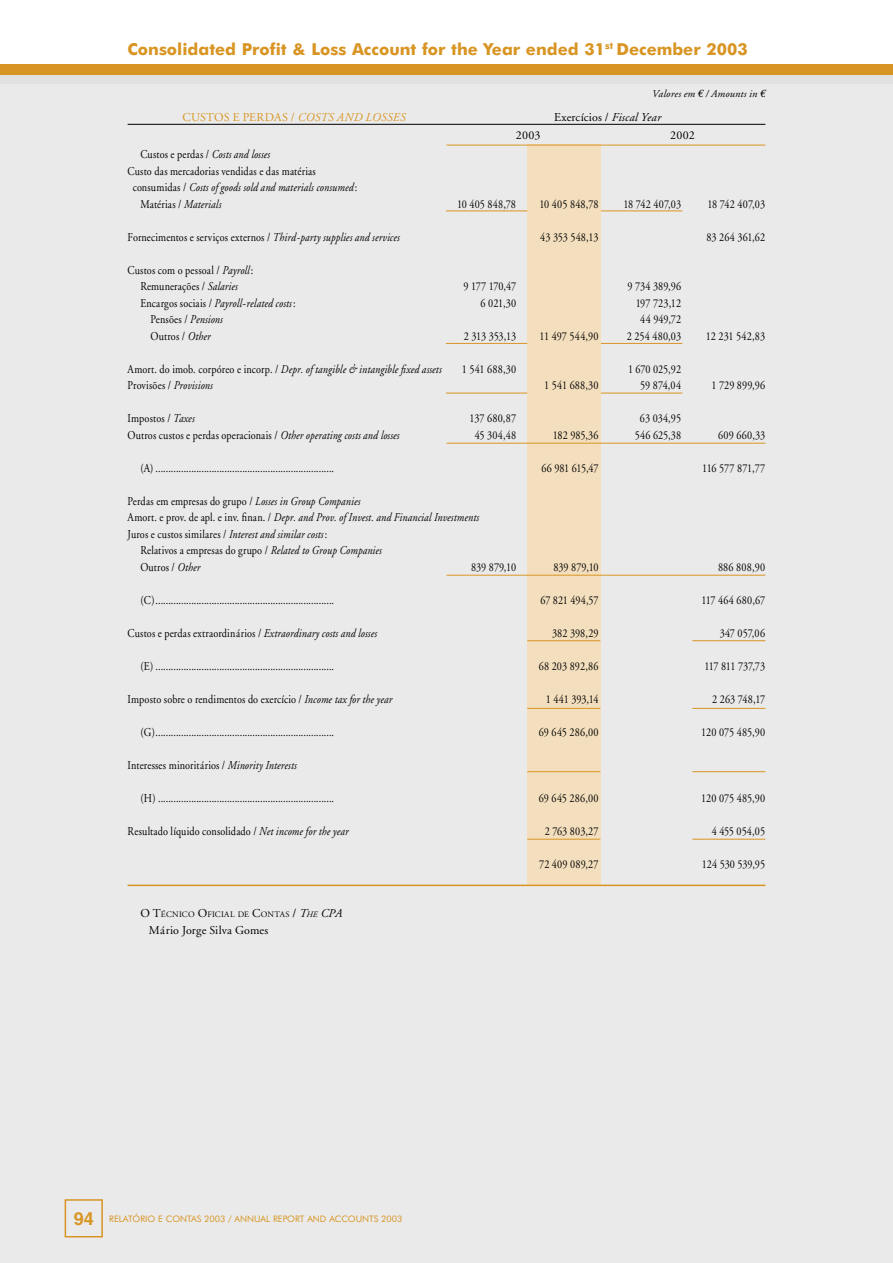
<style>
.page{position:relative;width:893px;height:1263px;background:#fff}
.page>*{position:absolute;margin:0;border:0;box-sizing:border-box;transform-origin:0 0}
.t1{font:700 16.5px "Futura BT";color:#d89523}
.t2{font:12px/16.5px "Adobe Garamond";letter-spacing:.015em;color:#000;text-align:center;scale:.85 1}
.t3{font:italic 12px "Adobe Garamond";letter-spacing:.015em;color:#000;scale:.85 1}
.t4{font:12px "Adobe Garamond";letter-spacing:.015em;color:#000}
.t5{font:12px "Adobe Garamond";letter-spacing:.015em;color:#d89523}
.t6{font:12px "Adobe Garamond";letter-spacing:-.01em;color:#000;scale:.85 1}
.t7{font:12px "Adobe Garamond";letter-spacing:-.035em;color:#000;scale:.85 1}
.t8{font:12px "Adobe Garamond";letter-spacing:-.005em;color:#000;scale:.85 1}
.t9{font:12px "Adobe Garamond";letter-spacing:-.025em;color:#000;scale:.85 1}
.t10{font:italic 10.5px "Adobe Garamond";letter-spacing:.02em;color:#000}
.t11{font:9px "Futura BT";color:#d89523}
.t12{font:8.4px "Adobe Garamond";letter-spacing:.025em;color:#000}
.s1{font-style:italic}
.s2{font-style:normal}
.s3{font-size:12px}
.s4{font-style:italic;font-size:12px}
.s5{font-family:"Helvetica";font-weight:700;font-size:18px}
</style>
<div class="page">
<div style="left:0;top:80px;width:893px;height:1183px;background:#eaeaea"></div>
<div style="left:527px;top:145px;width:74px;height:741px;background:#f3dfbd"></div>
<hr style="left:128px;top:124px;width:637px;height:1px;background:#000">
<hr style="left:446px;top:145px;width:319px;height:1px;background:#d89523">
<hr style="left:446px;top:443px;width:319px;height:1px;background:#d89523">
<hr style="left:446px;top:575px;width:319px;height:1px;background:#d89523">
<hr style="left:128px;top:884px;width:637px;height:2px;background:#d89523">
<hr style="left:446px;top:211px;width:81px;height:1px;background:#d89523">
<hr style="left:527px;top:640px;width:73px;height:1px;background:#d89523">
<hr style="left:692px;top:640px;width:73px;height:1px;background:#d89523">
<hr style="left:527px;top:708px;width:73px;height:1px;background:#d89523">
<hr style="left:692px;top:708px;width:73px;height:1px;background:#d89523">
<hr style="left:527px;top:771px;width:73px;height:1px;background:#d89523">
<hr style="left:692px;top:771px;width:73px;height:1px;background:#d89523">
<hr style="left:601px;top:211px;width:81px;height:1px;background:#d89523">
<hr style="left:446px;top:343px;width:81px;height:1px;background:#d89523">
<hr style="left:601px;top:343px;width:81px;height:1px;background:#d89523">
<hr style="left:446px;top:393px;width:81px;height:1px;background:#d89523">
<hr style="left:601px;top:393px;width:81px;height:1px;background:#d89523">
<hr style="left:527px;top:839px;width:73px;height:1px;background:#d89523">
<hr style="left:692px;top:839px;width:73px;height:1px;background:#d89523">
<div style="left:0;top:74px;width:893px;height:10px;background:#e1e1e1"></div>
<div style="left:0;top:64px;width:893px;height:10px;background:#d89523"></div>
<div style="left:65px;top:1199px;width:38px;height:38px;border:1px solid #d89523"></div>
<h1 class="t1" style="left:128px;top:39px;width:622px">Consolidated Profit &amp; Loss Account for the Year ended 31<sup>st</sup> December 2003</h1>
<p class="t10" style="left:652px;top:88px;width:107px">Valores em / Amounts in</p>
<p class="t5" style="left:182px;top:111px;width:225px">CUSTOS E PERDAS / <span class="s1">COSTS AND LOSSES</span></p>
<p class="t4" style="left:554px;top:111px;width:109px">Exercícios / <span class="s1">Fiscal Year</span></p>
<p class="t4" style="left:516px;top:128px;width:26px">2003</p>
<p class="t4" style="left:670px;top:128px;width:26px">2002</p>
<p class="t2" style="left:140px;top:146px;width:154px">Custos e perdas / <span class="s1">Costs and losses</span></p>
<p class="t2" style="left:128px;top:163px;width:223px">Custo das mercadorias vendidas e das matérias</p>
<p class="t3" style="left:133px;top:181px;width:266px"><span class="s2">consumidas /</span> Costs of goods sold and materials consumed<span class="s2">:</span></p>
<p class="t2" style="left:140px;top:196px;width:97px">Matérias / <span class="s1">Materials</span></p>
<p class="t2" style="left:457px;top:196px;width:71px">10 405 848,78</p>
<p class="t2" style="left:539px;top:196px;width:71px">10 405 848,78</p>
<p class="t2" style="left:623px;top:196px;width:69px">18 742 407,03</p>
<p class="t2" style="left:707px;top:196px;width:69px">18 742 407,03</p>
<p class="t2" style="left:128px;top:229px;width:322px">Fornecimentos e serviços externos / <span class="s1">Third-party supplies and services</span></p>
<p class="t2" style="left:540px;top:229px;width:70px">43 353 548,13</p>
<p class="t2" style="left:706px;top:229px;width:71px">83 264 361,62</p>
<p class="t2" style="left:128px;top:262px;width:150px">Custos com o pessoal / <span class="s1">Payroll</span>:<br>Remunerações / <span class="s1">Salaries</span></p>
<p class="t2" style="left:463px;top:278px;width:63px">9 177 170,47</p>
<p class="t2" style="left:627px;top:278px;width:65px">9 734 389,96</p>
<p class="t3" style="left:140px;top:296px;width:184px"><span class="s2">Encargos sociais /</span> Payroll-related costs<span class="s2">:</span></p>
<p class="t2" style="left:481px;top:295px;width:43px">6 021,30</p>
<p class="t2" style="left:636px;top:295px;width:55px">197 723,12</p>
<p class="t2" style="left:151px;top:311px;width:87px">Pensões / <span class="s1">Pensions</span></p>
<p class="t2" style="left:640px;top:311px;width:50px">44 949,72</p>
<p class="t2" style="left:151px;top:328px;width:72px">Outros / <span class="s1">Other</span></p>
<p class="t2" style="left:464px;top:328px;width:63px">2 313 353,13</p>
<p class="t2" style="left:539px;top:328px;width:71px">11 497 544,90</p>
<p class="t2" style="left:627px;top:328px;width:65px">2 254 480,03</p>
<p class="t2" style="left:706px;top:328px;width:71px">12 231 542,83</p>
<p class="t3" style="left:128px;top:362px;width:371px"><span class="s2">Amort. do imob. corpóreo e incorp. /</span> Depr. of tangible &amp; intangible fixed assets</p>
<p class="t2" style="left:462px;top:361px;width:65px">1 541 688,30</p>
<p class="t2" style="left:628px;top:361px;width:64px">1 670 025,92</p>
<p class="t2" style="left:128px;top:377px;width:102px">Provisões / <span class="s1">Provisions</span></p>
<p class="t2" style="left:544px;top:377px;width:65px">1 541 688,30</p>
<p class="t2" style="left:640px;top:377px;width:50px">59 874,04</p>
<p class="t2" style="left:711px;top:377px;width:65px">1 729 899,96</p>
<p class="t2" style="left:128px;top:410px;width:80px">Impostos / <span class="s1">Taxes</span></p>
<p class="t2" style="left:469px;top:410px;width:56px">137 680,87</p>
<p class="t2" style="left:640px;top:410px;width:50px">63 034,95</p>
<p class="t2" style="left:128px;top:427px;width:321px">Outros custos e perdas operacionais / <span class="s1">Other operating costs and losses</span></p>
<p class="t2" style="left:475px;top:427px;width:50px">45 304,48</p>
<p class="t2" style="left:553px;top:427px;width:55px">182 985,36</p>
<p class="t2" style="left:635px;top:427px;width:56px">546 625,38</p>
<p class="t2" style="left:718px;top:427px;width:57px">609 660,33</p>
<p class="t2" style="left:140px;top:460px;width:229px">(A) ......................................................................</p>
<p class="t9" style="left:541px;top:461px;width:69px">66 981 615,47</p>
<p class="t6" style="left:702px;top:461px;width:75px">116 577 871,77</p>
<p class="t2" style="left:128px;top:493px;width:276px">Perdas em empresas do grupo / <span class="s1">Losses in Group Companies</span></p>
<p class="t3" style="left:128px;top:511px;width:415px"><span class="s2">Amort. e prov. de apl. e inv. finan. /</span> Depr. and Prov. of Invest. and Financial Investments</p>
<p class="t2" style="left:128px;top:526px;width:236px">Juros e custos similares / <span class="s1">Interest and similar costs</span>:</p>
<p class="t2" style="left:140px;top:542px;width:286px">Relativos a empresas do grupo / <span class="s1">Related to Group Companies</span></p>
<p class="t2" style="left:140px;top:559px;width:72px">Outros / <span class="s1">Other</span></p>
<p class="t2" style="left:471px;top:559px;width:55px">839 879,10</p>
<p class="t2" style="left:554px;top:559px;width:55px">839 879,10</p>
<p class="t2" style="left:718px;top:559px;width:57px">886 808,90</p>
<p class="t2" style="left:140px;top:592px;width:229px">(C)......................................................................</p>
<p class="t6" style="left:540px;top:593px;width:70px">67 821 494,57</p>
<p class="t2" style="left:701px;top:592px;width:77px">117 464 680,67</p>
<p class="t2" style="left:128px;top:625px;width:295px">Custos e perdas extraordinários / <span class="s1">Extraordinary costs and losses</span></p>
<p class="t2" style="left:552px;top:625px;width:56px">382 398,29</p>
<p class="t2" style="left:720px;top:625px;width:55px">347 057,06</p>
<p class="t2" style="left:140px;top:658px;width:229px">(E) ......................................................................</p>
<p class="t2" style="left:539px;top:658px;width:72px">68 203 892,86</p>
<p class="t7" style="left:704px;top:659px;width:73px">117 811 737,73</p>
<p class="t2" style="left:128px;top:691px;width:313px">Imposto sobre o rendimentos do exercício / <span class="s1">Income tax for the year</span></p>
<p class="t2" style="left:546px;top:691px;width:64px">1 441 393,14</p>
<p class="t2" style="left:712px;top:691px;width:64px">2 263 748,17</p>
<p class="t2" style="left:140px;top:724px;width:229px">(G)......................................................................</p>
<p class="t2" style="left:539px;top:724px;width:72px">69 645 286,00</p>
<p class="t2" style="left:701px;top:724px;width:77px">120 075 485,90</p>
<p class="t2" style="left:128px;top:757px;width:201px">Interesses minoritários / <span class="s1">Minority Interests</span></p>
<p class="t2" style="left:140px;top:790px;width:229px">(H) .....................................................................</p>
<p class="t2" style="left:539px;top:790px;width:72px">69 645 286,00</p>
<p class="t2" style="left:701px;top:790px;width:77px">120 075 485,90</p>
<p class="t2" style="left:128px;top:823px;width:261px">Resultado líquido consolidado / <span class="s1">Net income for the year</span></p>
<p class="t2" style="left:545px;top:823px;width:65px">2 763 803,27</p>
<p class="t2" style="left:712px;top:823px;width:64px">4 455 054,05</p>
<p class="t2" style="left:539px;top:856px;width:71px">72 409 089,27</p>
<p class="t8" style="left:702px;top:857px;width:76px">124 530 539,95</p>
<p class="t12" style="left:140px;top:910px;width:203px"><span class="s3">O T</span>ÉCNICO <span class="s3">O</span>FICIAL DE <span class="s3">C</span>ONTAS <span class="s3">/</span> <span class="s4">T</span><span class="s1">HE</span> <span class="s4">CPA</span></p>
<p class="t4" style="left:149px;top:923px;width:121px">Mário Jorge Silva Gomes</p>
<p class="t11" style="left:74px;top:1213px;width:330px"><span class="s5">94</span> RELATÓRIO E CONTAS 2003 / ANNUAL REPORT AND ACCOUNTS 2003</p>
</div>
